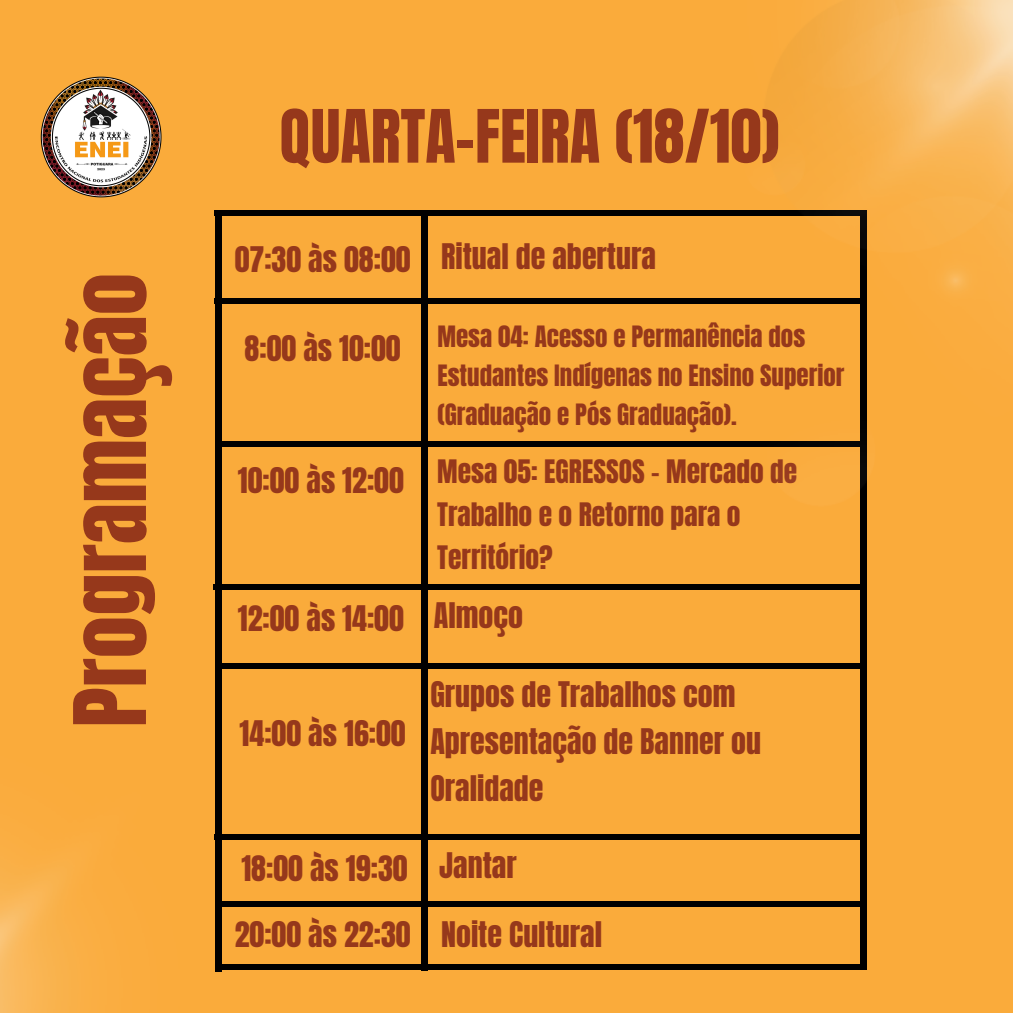
<style>
.page{position:relative;width:1013px;height:1013px;background:#fff}
.page>*{position:absolute;margin:0;border:0;box-sizing:border-box;transform-origin:0 0}
.t1{font:84.75px "Anton";color:#96381b}
.t2{font:62.5px "Anton";color:#96381b}
.t3{font:30px/46.9px "Anton";color:#96381b}
.t4{font:27.5px/43.1px "Anton";color:#96381b}
.t5{font:25px/39.4px "Anton";color:#96381b}
</style>
<div class="page">
<div style="left:0;top:0;width:1012px;height:1012px;background:#faab3b"></div>
<img style="left:0;top:852px;width:228px;height:160px">
<img style="left:40px;top:76px;width:122px;height:122px">
<div style="left:422px;top:213px;width:6px;height:757px;background:#000"></div>
<div style="left:214px;top:210px;width:646px;height:5px;background:#000"></div>
<div style="left:214px;top:298px;width:646px;height:5px;background:#000"></div>
<div style="left:217px;top:441px;width:646px;height:6px;background:#000"></div>
<div style="left:215px;top:210px;width:7px;height:761px;background:#000"></div>
<div style="left:213px;top:584px;width:646px;height:6px;background:#000"></div>
<div style="left:217px;top:663px;width:646px;height:6px;background:#000"></div>
<div style="left:214px;top:834px;width:646px;height:6px;background:#000"></div>
<div style="left:860px;top:210px;width:6px;height:760px;background:#000"></div>
<img style="left:699px;top:0;width:313px;height:507px">
<div style="left:217px;top:901px;width:646px;height:5px;background:#000"></div>
<div style="left:217px;top:964px;width:646px;height:6px;background:#000"></div>
<p class="t1" style="left:49px;top:727px;width:456px;rotate:-90deg">Programação</p>
<p class="t2" style="left:280px;top:91px;width:501px">QUARTA-FEIRA (18/10)</p>
<p class="t3" style="left:235px;top:236px;width:177px">07:30 às 08:00</p>
<p class="t3" style="left:244px;top:325px;width:158px">8:00 às 10:00</p>
<p class="t3" style="left:238px;top:457px;width:168px">10:00 às 12:00</p>
<p class="t3" style="left:238px;top:595px;width:168px">12:00 às 14:00</p>
<p class="t3" style="left:240px;top:710px;width:168px">14:00 às 16:00</p>
<p class="t3" style="left:441px;top:233px;width:216px">Ritual de abertura</p>
<p class="t5" style="left:437px;top:317px;width:408px">Mesa 04: Acesso e Permanência dos<br>Estudantes Indígenas no Ensino Superior (Graduação e Pós Graduação).</p>
<p class="t4" style="left:437px;top:450px;width:361px">Mesa 05: EGRESSOS – Mercado de<br>Trabalho e o Retorno para o<br>Território?</p>
<p class="t3" style="left:434px;top:592px;width:91px">Almoço</p>
<p class="t3" style="left:430px;top:671px;width:332px">Grupos de Trabalhos com<br>Apresentação de Banner ou<br>Oralidade</p>
<p class="t3" style="left:241px;top:845px;width:168px">18:00 às 19:30</p>
<p class="t3" style="left:439px;top:842px;width:79px">Jantar</p>
<p class="t3" style="left:235px;top:911px;width:177px">20:00 às 22:30</p>
<p class="t3" style="left:441px;top:911px;width:162px">Noite Cultural</p>
</div>
